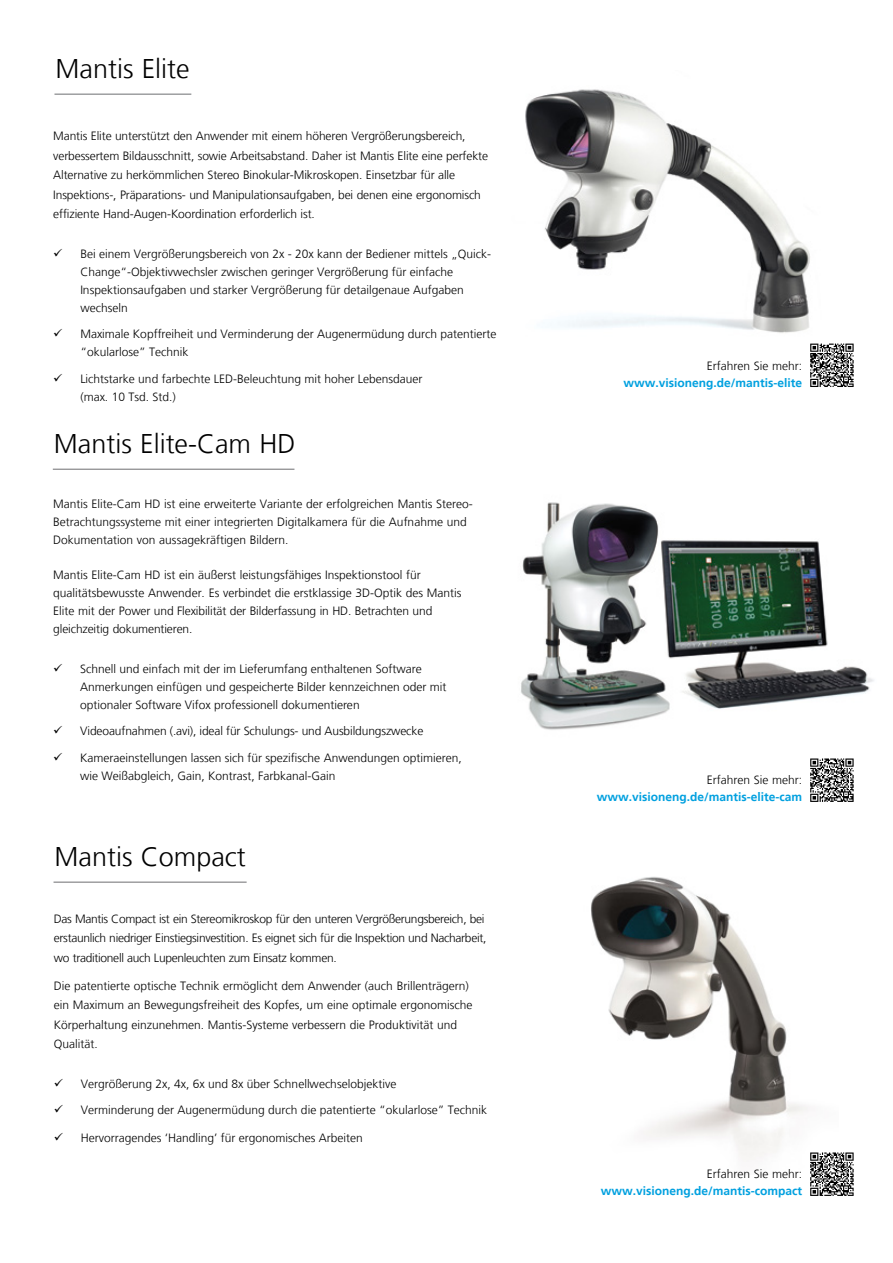
<style>
.page{position:relative;width:893px;height:1263px;background:#fff}
.page>*{position:absolute;margin:0;border:0;box-sizing:border-box;transform-origin:0 0}
.t1{font:300 27px "Frutiger LT";color:#000}
.t2{font:300 12px/18px "Frutiger LT";color:#000}
.t3{font:300 12px/19.5px "Frutiger LT";letter-spacing:-.025em;color:#000}
.t4{font:700 12px "Frutiger LT";color:#00a0df}
</style>
<div class="page">
<img style="left:591px;top:877px;width:217px;height:283px">
<img style="left:521px;top:502px;width:353px;height:228px">
<img style="left:525px;top:89px;width:285px;height:244px">
<hr style="left:54px;top:882px;width:193px;height:1px;background:#6d6e71">
<hr style="left:53px;top:469px;width:241px;height:1px;background:#6d6e71">
<hr style="left:54px;top:94px;width:137px;height:1px;background:#6d6e71">
<svg style="left:810px;top:343px;width:44px;height:1px"></svg>
<svg style="left:810px;top:344px;width:44px;height:43px"></svg>
<svg style="left:810px;top:758px;width:44px;height:44px"></svg>
<svg style="left:810px;top:1152px;width:44px;height:44px"></svg>
<h1 class="t1" style="left:56px;top:53px;width:136px">Mantis Elite</h1>
<p class="t2" style="left:53px;top:127px;width:436px;line-height:19.5px">Mantis Elite unterstützt den Anwender mit einem höheren Vergrößerungsbereich, verbessertem Bildausschnitt, sowie Arbeitsabstand. Daher ist Mantis Elite eine perfekte Alternative zu herkömmlichen Stereo Binokular-Mikroskopen. Einsetzbar für alle Inspektions-, Präparations- und Manipulationsaufgaben, bei denen eine ergonomisch effiziente Hand-Augen-Koordination erforderlich ist.</p>
<p class="t2" style="left:80px;top:245px;width:412px">Bei einem Vergrößerungsbereich von 2x - 20x kann der Bediener mittels „Quick-Change“-Objektivwechsler zwischen geringer Vergrößerung für einfache Inspektionsaufgaben und starker Vergrößerung für detailgenaue Aufgaben wechseln</p>
<p class="t2" style="left:80px;top:325px;width:418px">Maximale Kopffreiheit und Verminderung der Augenermüdung durch patentierte “okularlose” Technik</p>
<p class="t2" style="left:80px;top:370px;width:344px">Lichtstarke und farbechte LED-Beleuchtung mit hoher Lebensdauer (max. 10 Tsd. Std.)</p>
<h1 class="t1" style="left:54px;top:428px;width:243px">Mantis Elite-Cam HD</h1>
<p class="t2" style="left:53px;top:495px;width:421px">Mantis Elite-Cam HD ist eine erweiterte Variante der erfolgreichen Mantis Stereo-<br>Betrachtungssysteme mit einer integrierten Digitalkamera für die Aufnahme und<br>Dokumentation von aussagekräftigen Bildern.</p>
<p class="t2" style="left:53px;top:566px;width:410px">Mantis Elite-Cam HD ist ein äußerst leistungsfähiges Inspektionstool für qualitätsbewusste Anwender. Es verbindet die erstklassige 3D-Optik des Mantis Elite mit der Power und Flexibilität der Bilderfassung in HD. Betrachten und gleichzeitig dokumentieren.</p>
<p class="t2" style="left:80px;top:660px;width:368px">Schnell und einfach mit der im Lieferumfang enthaltenen Software<br>Anmerkungen einfügen und gespeicherte Bilder kennzeichnen oder mit optionaler Software Vifox professionell dokumentieren</p>
<p class="t2" style="left:80px;top:722px;width:345px">Videoaufnahmen (.avi), ideal für Schulungs- und Ausbildungszwecke</p>
<p class="t2" style="left:80px;top:749px;width:383px">Kameraeinstellungen lassen sich für spezifische Anwendungen optimieren, wie Weißabgleich, Gain, Kontrast, Farbkanal-Gain</p>
<h1 class="t1" style="left:55px;top:841px;width:193px">Mantis Compact</h1>
<p class="t3" style="left:54px;top:909px;width:434px">Das Mantis Compact ist ein Stereomikroskop für den unteren Vergrößerungsbereich, bei erstaunlich niedriger Einstiegsinvestition. Es eignet sich für die Inspektion und Nacharbeit, wo traditionell auch Lupenleuchten zum Einsatz kommen.</p>
<p class="t2" style="left:54px;top:976px;width:420px;line-height:19.5px">Die patentierte optische Technik ermöglicht dem Anwender (auch Brillenträgern) ein Maximum an Bewegungsfreiheit des Kopfes, um eine optimale ergonomische Körperhaltung einzunehmen. Mantis-Systeme verbessern die Produktivität und Qualität.</p>
<p class="t2" style="left:81px;top:1074px;width:317px">Vergrößerung 2x, 4x, 6x und 8x über Schnellwechselobjektive</p>
<p class="t2" style="left:81px;top:1101px;width:408px">Verminderung der Augenermüdung durch die patentierte “okularlose” Technik</p>
<p class="t2" style="left:81px;top:1129px;width:284px">Hervorragendes ‘Handling’ für ergonomisches Arbeiten</p>
<p class="t2" style="left:707px;top:357px;width:97px">Erfahren Sie mehr:</p>
<p class="t4" style="left:623px;top:376px;width:180px">www.visioneng.de/mantis-elite</p>
<p class="t2" style="left:707px;top:771px;width:97px">Erfahren Sie mehr:</p>
<p class="t4" style="left:597px;top:790px;width:207px">www.visioneng.de/mantis-elite-cam</p>
<p class="t2" style="left:707px;top:1165px;width:97px">Erfahren Sie mehr:</p>
<p class="t4" style="left:601px;top:1184px;width:203px">www.visioneng.de/mantis-compact</p>
</div>
